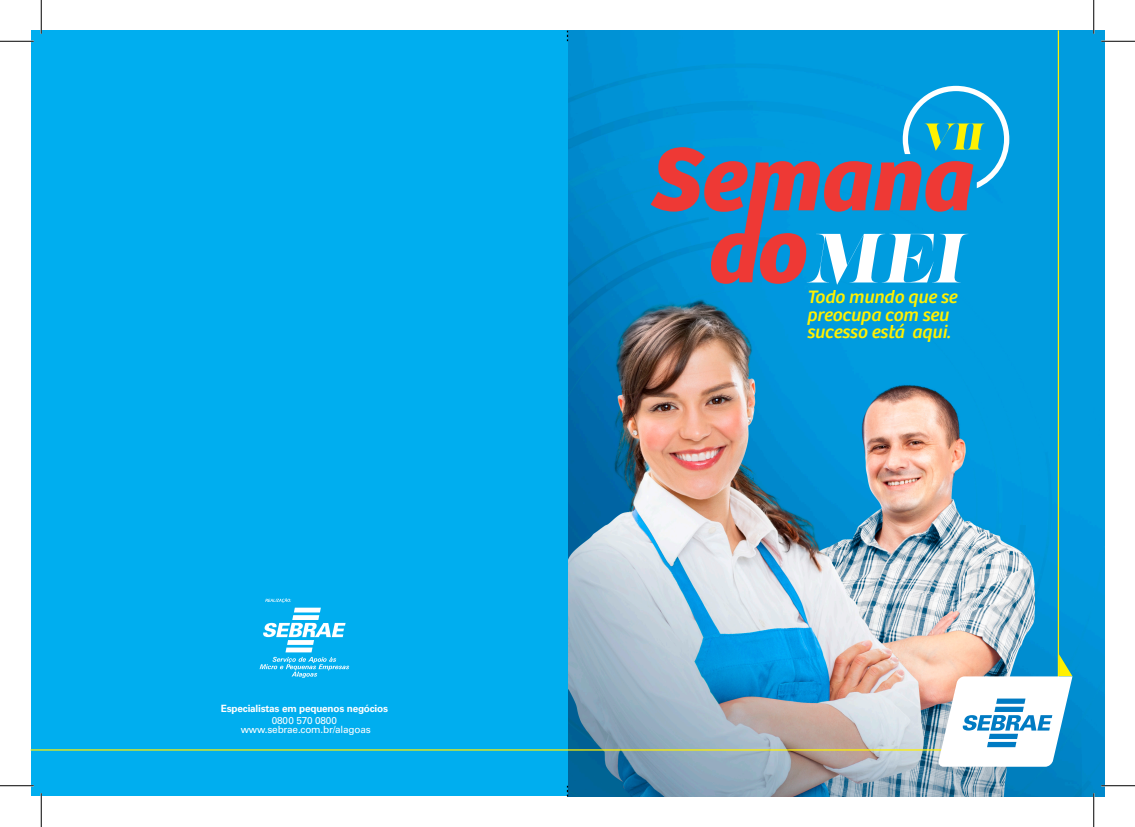
<style>
.page{position:relative;width:1135px;height:827px;background:#fff}
.page>*{position:absolute;margin:0;border:0;box-sizing:border-box;transform-origin:0 0}
.t1{font:italic 18.75px/17.5px "Bree";color:#fff101}
.t2{font:10px/9.5px "Univers LT Std";letter-spacing:-.02em;color:#fff;text-align:center}
.t3{font:700 10px "Univers LT Std";letter-spacing:-.02em;color:#fff}
</style>
<div class="page">
<img style="left:567px;top:31px;width:537px;height:765px">
<div style="left:31px;top:31px;width:536px;height:765px;background:#00aeef"></div>
<hr style="left:31px;top:749px;width:1009px;height:1px;background:#fff101">
<hr style="left:1058px;top:31px;width:1px;height:689px;background:#fff101">
<svg style="left:938px;top:654px;width:134px;height:112px"></svg>
<svg style="left:651px;top:86px;width:358px;height:199px;background:#428dbb"></svg>
<svg style="left:260px;top:598px;width:89px;height:80px"></svg>
<hr style="left:0;top:40px;width:34px;height:2px;background:#fff">
<hr style="left:1101px;top:40px;width:34px;height:2px;background:#fff">
<hr style="left:40px;top:0;width:2px;height:34px;background:#fff">
<hr style="left:40px;top:793px;width:2px;height:34px;background:#fff">
<hr style="left:0;top:41px;width:34px;height:1px;background:#000">
<hr style="left:1101px;top:41px;width:34px;height:1px;background:#000">
<hr style="left:0;top:785px;width:34px;height:1px;background:#000">
<hr style="left:1101px;top:785px;width:34px;height:1px;background:#000">
<hr style="left:41px;top:0;width:1px;height:34px;background:#000">
<hr style="left:41px;top:793px;width:1px;height:34px;background:#000">
<hr style="left:1093px;top:0;width:1px;height:34px;background:#000">
<hr style="left:1093px;top:793px;width:1px;height:34px;background:#000">
<p class="t3" style="left:221px;top:702px;width:169px">Especialistas em pequenos negócios</p>
<p class="t2" style="left:241px;top:715px;width:132px">0800 570 0800 www.sebrae.com.br/alagoas</p>
<p class="t1" style="left:807px;top:289px;width:152px">Todo mundo que se preocupa com seu sucesso está aqui.</p>
</div>
